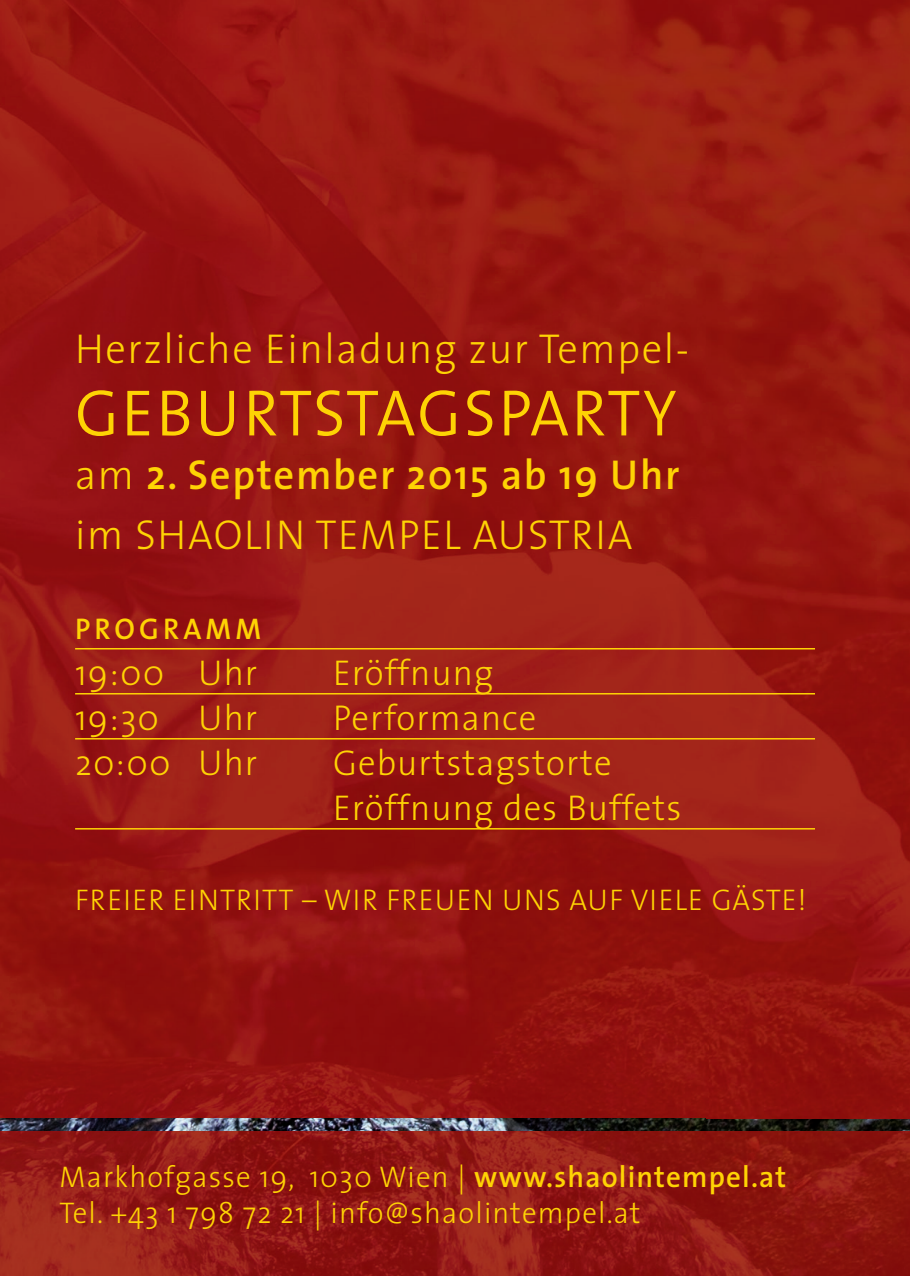
<style>
.page{position:relative;width:910px;height:1276px;background:#fff}
.page>*{position:absolute;margin:0;border:0;box-sizing:border-box;transform-origin:0 0}
.t1{font:300 66px "The Sans";letter-spacing:.04em;color:#fed304}
.t2{font:300 42px/60px "The Sans";letter-spacing:.04em;color:#fed304}
.t3{font:300 36px/45px "The Sans";letter-spacing:.03em;color:#fed304}
.t4{font:300 30px/36px "The Sans";letter-spacing:.04em;color:#fed304}
.t5{font:600 30px "The Sans";letter-spacing:.14em;color:#fed304}
.s1{font-weight:600}
</style>
<div class="page">
<img style="left:0;top:1117px;width:910px;height:159px">
<img style="left:0;top:0;width:707px;height:710px">
<img style="left:707px;top:0;width:203px;height:1118px">
<img style="left:0;top:710px;width:708px;height:407px">
<hr style="left:75px;top:648px;width:740px;height:1px;background:#fed304">
<hr style="left:75px;top:693px;width:740px;height:1px;background:#fed304">
<hr style="left:75px;top:738px;width:740px;height:1px;background:#fed304">
<hr style="left:75px;top:828px;width:740px;height:1px;background:#fed304">
<h2 class="t2" style="left:75px;top:318px;width:615px">Herzliche Einladung zur Tempel-</h2>
<h1 class="t1" style="left:75px;top:358px;width:603px">GEBURTSTAGSPARTY</h1>
<h2 class="t2" style="left:75px;top:444px;width:606px">am <span class="s1">2. September 2015 ab 19 Uhr </span>im SHAOLIN TEMPEL AUSTRIA</h2>
<p class="t5" style="left:75px;top:604px;width:187px">PROGRAMM</p>
<p class="t3" style="left:75px;top:648px;width:184px">19:00 Uhr</p>
<p class="t3" style="left:333px;top:648px;width:162px">Eröffnung</p>
<p class="t3" style="left:75px;top:693px;width:184px">19:30 Uhr</p>
<p class="t3" style="left:333px;top:693px;width:205px">Performance</p>
<p class="t3" style="left:75px;top:738px;width:184px">20:00 Uhr</p>
<p class="t3" style="left:333px;top:738px;width:350px">Geburtstagstorte<br>Eröffnung des Buffets</p>
<p class="t4" style="left:75px;top:880px;width:733px">FREIER EINTRITT – WIR FREUEN UNS AUF VIELE GÄSTE!</p>
<p class="t4" style="left:60px;top:1158px;width:728px">Markhofgasse 19, 1030 Wien | <span class="s1">www.shaolintempel.at<br></span>Tel. +43 1 798 72 21 | info@shaolintempel.at</p>
</div>
